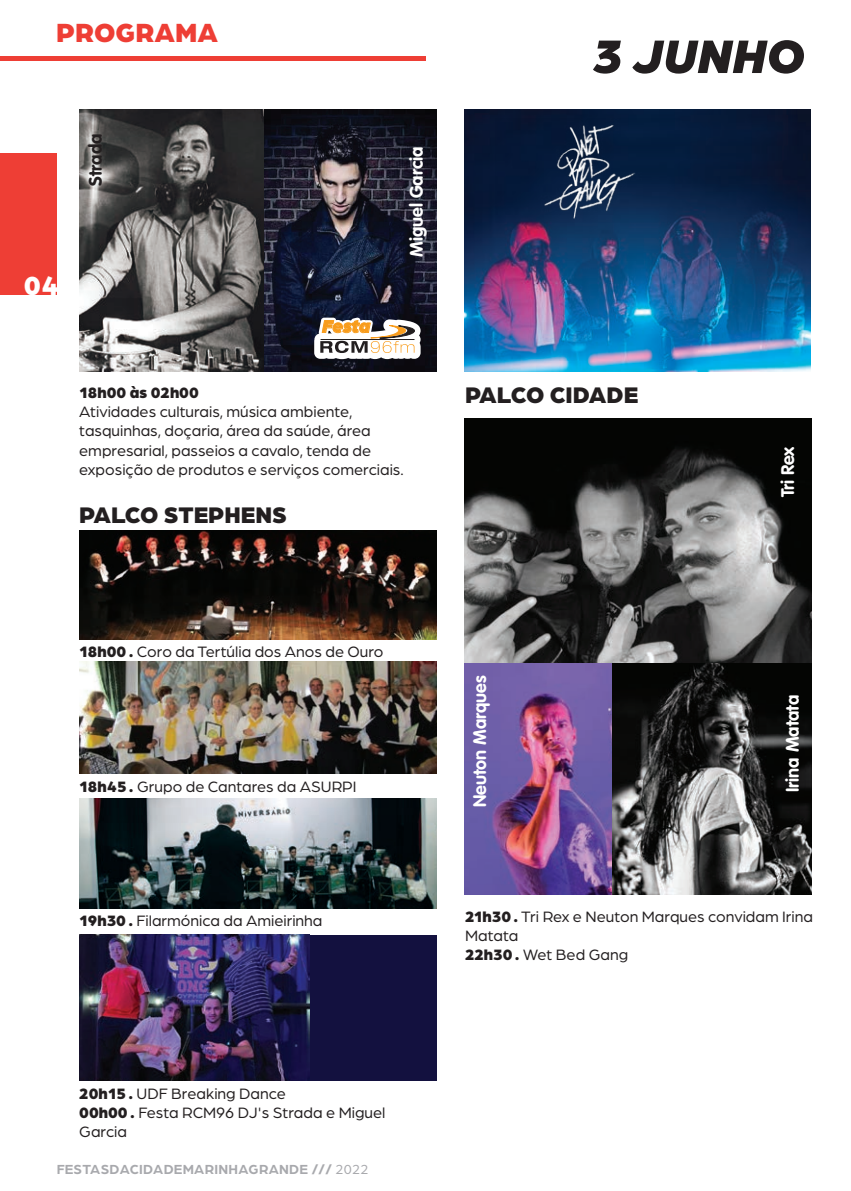
<style>
.page{position:relative;width:851px;height:1191px;background:#fff}
.page>*{position:absolute;margin:0;border:0;box-sizing:border-box;transform-origin:0 0}
.t1{font:italic 900 50px "Arboria";color:#231f20}
.t2{font:900 28px "Arboria";color:#ee3e35}
.t3{font:900 28px "Arboria";color:#fff}
.t4{font:900 24px "Arboria";color:#231f20}
.t5{font:italic 900 18.2px "Arboria";color:#f89c1c}
.t6{font:700 18px "VAG Rounded";color:#fff}
.t7{font:700 18px "VAG Rounded";color:#231f20}
.t8{font:16px/19.2px "Arboria";color:#231f20}
.t9{font:900 16px "Arboria";color:#231f20}
.t10{font:700 14px "Arboria";letter-spacing:.02em;color:#a8a9ad}
.s1{font-weight:900}
.s2{font-weight:400}
</style>
<div class="page">
<div style="left:0;top:153px;width:57px;height:142px;background:#ee3e35"></div>
<hr style="left:0;top:57px;width:425px;height:4px;background:#ee3e35">
<img style="left:464px;top:110px;width:346px;height:261px">
<img style="left:79px;top:110px;width:186px;height:261px">
<img style="left:265px;top:110px;width:172px;height:261px">
<svg style="left:314px;top:317px;width:107px;height:42px"></svg>
<img style="left:79px;top:530px;width:357px;height:109px">
<img style="left:79px;top:662px;width:357px;height:111px">
<img style="left:79px;top:798px;width:357px;height:110px">
<div style="left:79px;top:934px;width:357px;height:146px;background:#13113f"></div>
<img style="left:79px;top:934px;width:230px;height:146px">
<img style="left:495px;top:119px;width:184px;height:103px">
<img style="left:464px;top:663px;width:148px;height:232px">
<img style="left:612px;top:663px;width:199px;height:232px">
<img style="left:464px;top:418px;width:347px;height:245px">
<h2 class="t2" style="left:56px;top:13px;width:163px">PROGRAMA</h2>
<p class="t7" style="left:85px;top:186px;width:53px;rotate:-90deg">Strada</p>
<h2 class="t3" style="left:24px;top:265px;width:37px">04</h2>
<p class="t5" style="left:322px;top:313px;width:49px">Festa</p>
<p class="t6" style="left:406px;top:257px;width:112px;rotate:-90deg">Miguel Garcia</p>
<p class="t9" style="left:79px;top:381px;width:121px">18h00 às 02h00</p>
<p class="t8" style="left:79px;top:401px;width:326px">Atividades culturais, música ambiente, tasquinhas, doçaria, área da saúde, área empresarial, passeios a cavalo, tenda de exposição de produtos e serviços comerciais.</p>
<h3 class="t4" style="left:79px;top:497px;width:209px">PALCO STEPHENS</h3>
<h1 class="t1" style="left:593px;top:20px;width:213px">3 JUNHO</h1>
<h3 class="t4" style="left:465px;top:378px;width:175px">PALCO CIDADE</h3>
<p class="t6" style="left:777px;top:497px;width:52px;rotate:-90deg">Tri Rex</p>
<p class="t8" style="left:79px;top:641px;width:306px"><span class="s1">18h00 .</span> Coro da Tertúlia dos Anos de Ouro</p>
<p class="t8" style="left:79px;top:776px;width:279px"><span class="s1">18h45 .</span> Grupo de Cantares da ASURPI</p>
<p class="t8" style="left:79px;top:910px;width:245px"><span class="s1">19h30 .</span> Filarmónica da Amieirinha</p>
<p class="t6" style="left:469px;top:807px;width:133px;rotate:-90deg">Neuton Marques</p>
<p class="t6" style="left:781px;top:792px;width:98px;rotate:-90deg">Irina Matata</p>
<p class="t8" style="left:465px;top:906px;width:349px"><span class="s1">21h30 .</span> Tri Rex e Neuton Marques convidam Irina<br>Matata<br><span class="s1">22h30 .</span> Wet Bed Gang</p>
<p class="t8" style="left:79px;top:1083px;width:307px"><span class="s1">20h15 .</span> UDF Breaking Dance<br><span class="s1">00h00 .</span> Festa RCM96 DJ's Strada e Miguel<br>Garcia</p>
<p class="t10" style="left:57px;top:1159px;width:313px">FESTASDACIDADEMARINHAGRANDE <span class="s1">///</span> <span class="s2">2022</span></p>
</div>
